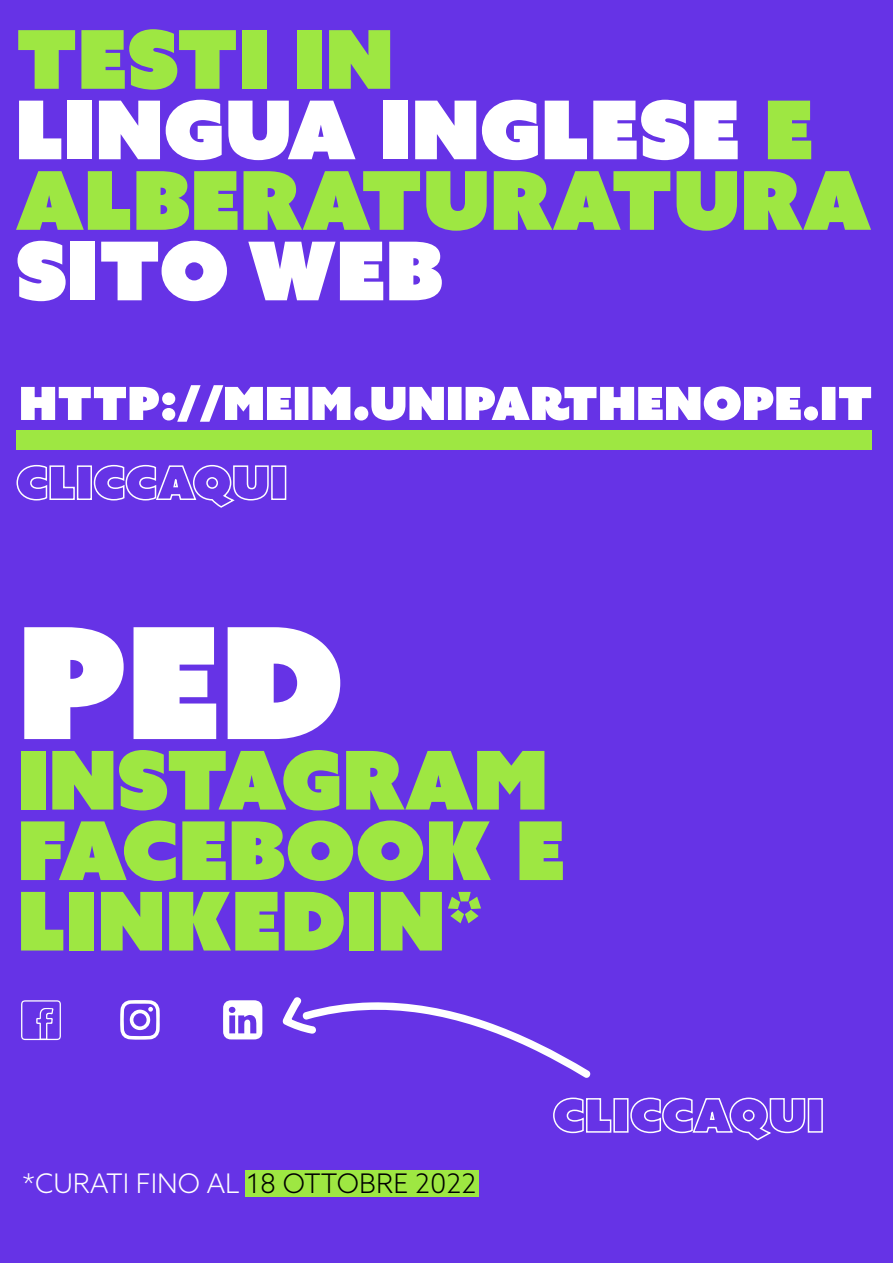
<style>
.page{position:relative;width:893px;height:1263px;background:#6633e6}
.page>*{position:absolute;margin:0;border:0;box-sizing:border-box;transform-origin:0 0}
.t1{font:154.5px "Azo Sans Uber";color:#fff}
.t2{font:81px/70.5px "Azo Sans Uber";color:#9ee742}
.t3{font:81px "Azo Sans Uber";color:#fff}
.t4{font:300 27px "Azo Sans";color:#fff}
.s1{color:#fff}
.s2{color:#000}
</style>
<div class="page">
<svg style="left:120px;top:1000px;width:40px;height:40px"></svg>
<div style="left:16px;top:430px;width:855px;height:20px;background:#9ee742"></div>
<svg style="left:21px;top:385px;width:850px;height:37px"></svg>
<div style="left:246px;top:1170px;width:233px;height:26px;background:#9ee742"></div>
<svg style="left:223px;top:1000px;width:39px;height:39px"></svg>
<svg style="left:21px;top:1000px;width:40px;height:40px"></svg>
<svg style="left:282px;top:997px;width:309px;height:81px"></svg>
<svg style="left:553px;top:1097px;width:59px;height:37px"></svg>
<div style="left:613px;top:1098px;width:15px;height:35px;border:2px solid #fff"></div>
<svg style="left:630px;top:1097px;width:176px;height:44px"></svg>
<div style="left:808px;top:1098px;width:15px;height:35px;border:2px solid #fff"></div>
<svg style="left:16px;top:464px;width:59px;height:37px"></svg>
<div style="left:77px;top:465px;width:15px;height:35px;border:2px solid #fff"></div>
<svg style="left:93px;top:464px;width:176px;height:44px"></svg>
<div style="left:271px;top:465px;width:15px;height:35px;border:2px solid #fff"></div>
<p class="t2" style="left:15px;top:23px;width:858px">TESTI IN<br><span class="s1">LINGUA INGLESE</span> E<br>ALBERATURATURA</p>
<p class="t3" style="left:15px;top:217px;width:429px">SITO WEB</p>
<h1 class="t1" style="left:18px;top:580px;width:329px">PED</h1>
<p class="t2" style="left:18px;top:744px;width:549px">INSTAGRAM<br>FACEBOOK E<br>LINKEDIN*</p>
<p class="t4" style="left:23px;top:1166px;width:455px">*CURATI FINO AL <span class="s2">18 OTTOBRE 2022</span></p>
</div>
